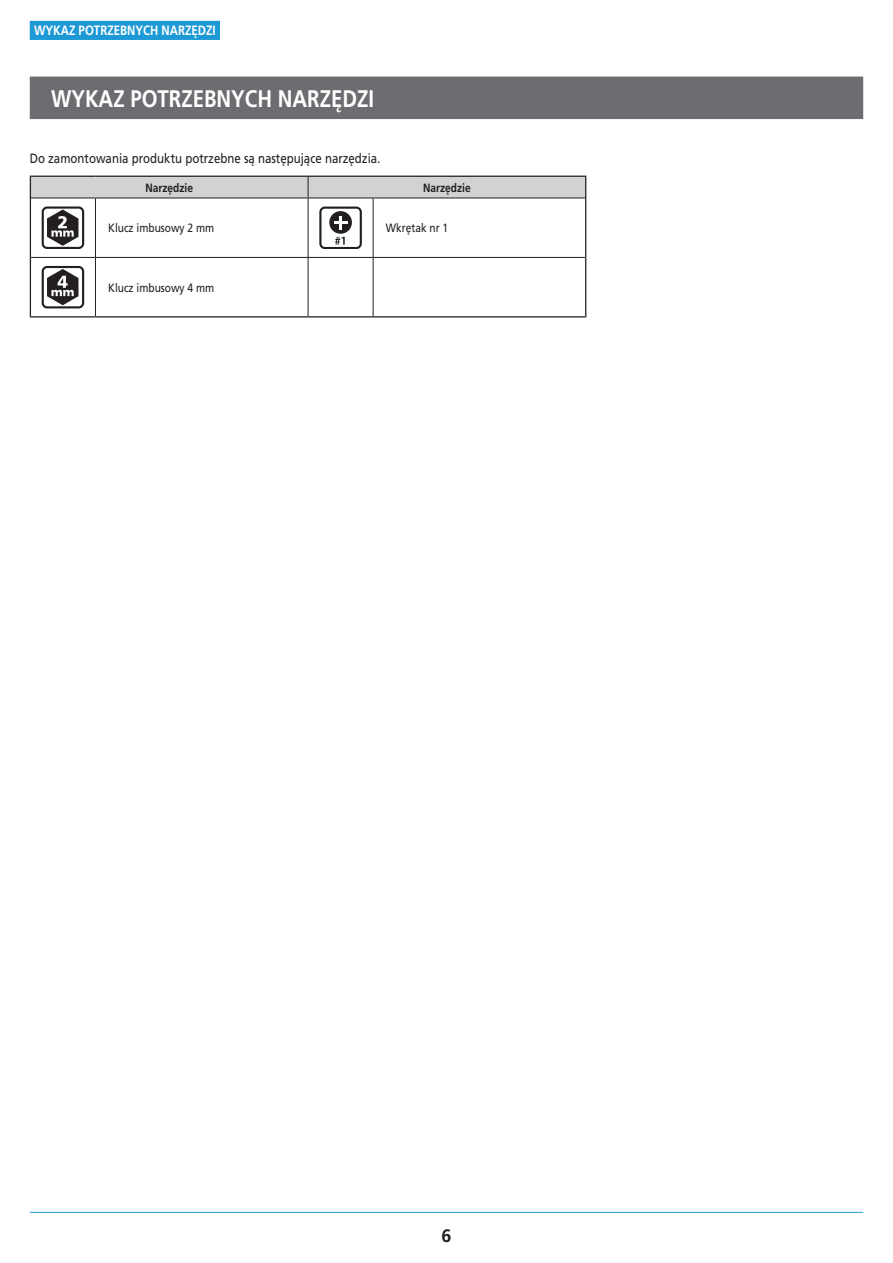
<style>
.page{position:relative;width:893px;height:1263px;background:#fff}
.page>*{position:absolute;margin:0;border:0;box-sizing:border-box;transform-origin:0 0}
.t1{font:700 24px "Frutiger LT Pro";color:#fff;scale:.85 1}
.t2{font:700 18px "Frutiger LT Pro";color:#231f20}
.t3{font:13.5px "Frutiger LT Pro";color:#231f20;scale:.85 1}
.t4{font:700 13.5px "Frutiger LT Pro";color:#fff;scale:.85 1}
.t5{font:12px "Frutiger LT Pro";color:#231f20;scale:.85 1}
.t6{font:700 12px "Frutiger LT Pro";color:#231f20;scale:.85 1}
</style>
<div class="page">
<hr style="left:30px;top:1212px;width:833px;height:1px;background:#1d99d6">
<div style="left:30px;top:21px;width:190px;height:19px;background:#1d99d6"></div>
<div style="left:30px;top:77px;width:833px;height:42px;background:#6c6d70"></div>
<hr style="left:30px;top:198px;width:1px;height:59px;background:#231f20">
<hr style="left:585px;top:198px;width:1px;height:59px;background:#231f20">
<hr style="left:30px;top:257px;width:1px;height:59px;background:#231f20">
<hr style="left:585px;top:257px;width:1px;height:59px;background:#231f20">
<svg style="left:30px;top:176px;width:556px;height:22px;background:#c5c5c7"></svg>
<hr style="left:31px;top:198px;width:64px;height:1px;background:#231f20">
<hr style="left:95px;top:198px;width:213px;height:1px;background:#231f20">
<hr style="left:95px;top:198px;width:1px;height:59px;background:#231f20">
<hr style="left:308px;top:198px;width:65px;height:1px;background:#231f20">
<hr style="left:308px;top:198px;width:1px;height:59px;background:#231f20">
<hr style="left:373px;top:198px;width:212px;height:1px;background:#231f20">
<hr style="left:373px;top:198px;width:1px;height:59px;background:#231f20">
<hr style="left:31px;top:257px;width:64px;height:1px;background:#231f20">
<hr style="left:95px;top:257px;width:213px;height:1px;background:#231f20">
<hr style="left:95px;top:258px;width:1px;height:58px;background:#231f20">
<hr style="left:308px;top:257px;width:65px;height:1px;background:#231f20">
<hr style="left:308px;top:258px;width:1px;height:58px;background:#231f20">
<hr style="left:373px;top:257px;width:212px;height:1px;background:#231f20">
<hr style="left:373px;top:258px;width:1px;height:58px;background:#231f20">
<hr style="left:30px;top:316px;width:65px;height:1px;background:#231f20">
<hr style="left:95px;top:316px;width:213px;height:1px;background:#231f20">
<hr style="left:308px;top:316px;width:65px;height:1px;background:#231f20">
<hr style="left:373px;top:316px;width:213px;height:1px;background:#231f20">
<svg style="left:42px;top:206px;width:42px;height:43px"></svg>
<svg style="left:319px;top:206px;width:43px;height:43px"></svg>
<svg style="left:319px;top:207px;width:43px;height:42px"></svg>
<svg style="left:42px;top:266px;width:42px;height:42px"></svg>
<p class="t4" style="left:34px;top:22px;width:215px">WYKAZ POTRZEBNYCH NARZĘDZI</p>
<h1 class="t1" style="left:51px;top:84px;width:382px">WYKAZ POTRZEBNYCH NARZĘDZI</h1>
<p class="t3" style="left:30px;top:150px;width:414px">Do zamontowania produktu potrzebne są następujące narzędzia.</p>
<p class="t6" style="left:145px;top:180px;width:58px">Narzędzie</p>
<p class="t6" style="left:423px;top:180px;width:58px">Narzędzie</p>
<p class="t5" style="left:108px;top:221px;width:126px">Klucz imbusowy 2 mm</p>
<p class="t5" style="left:386px;top:221px;width:75px">Wkrętak nr 1</p>
<p class="t5" style="left:108px;top:280px;width:126px">Klucz imbusowy 4 mm</p>
<h2 class="t2" style="left:441px;top:1225px;width:12px">6</h2>
</div>
